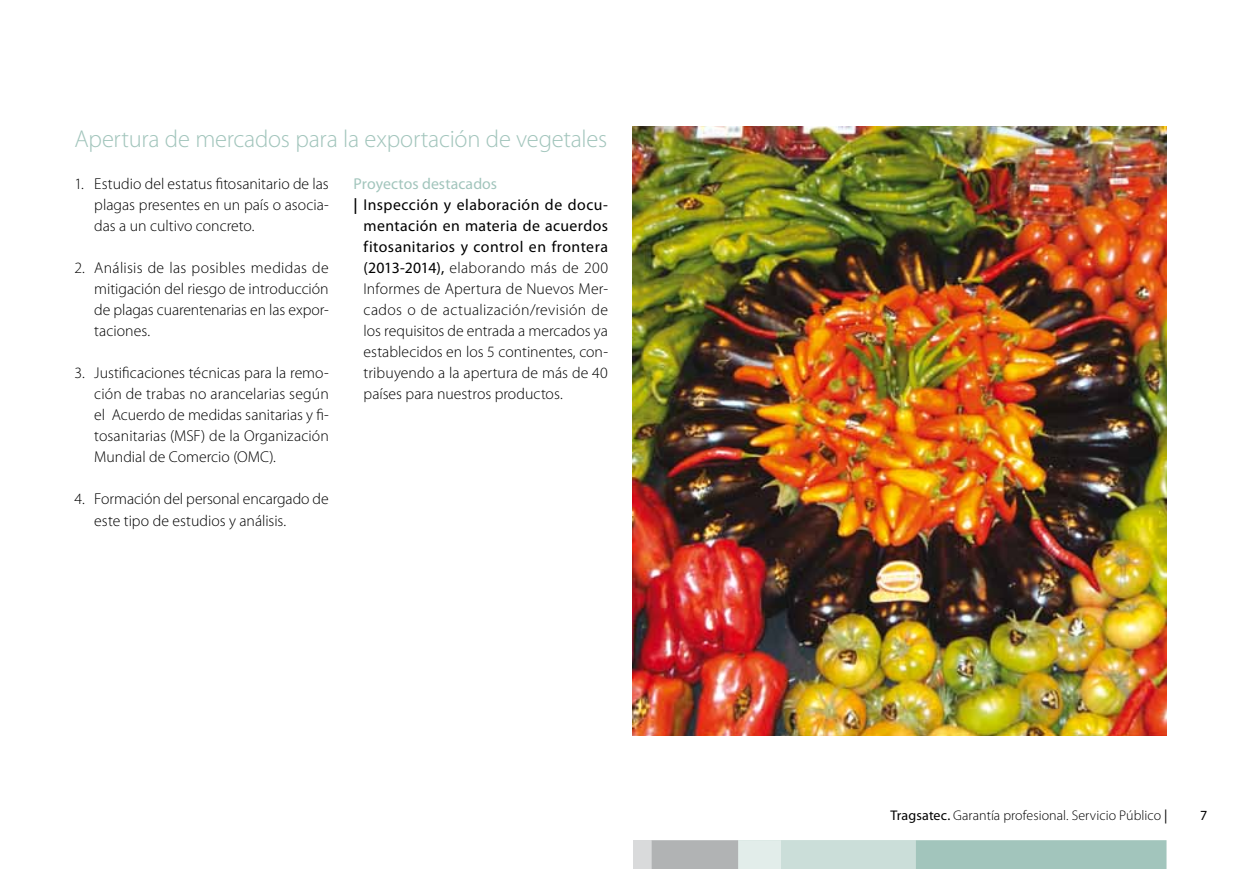
<style>
.page{position:relative;width:1241px;height:869px;background:#fff}
.page>*{position:absolute;margin:0;border:0;box-sizing:border-box;transform-origin:0 0}
.t1{font:300 24.5px "Myriad Pro";letter-spacing:-.01em;color:#a2c5bc}
.t2{font:300 15.75px/21px "Myriad Pro";color:#000;text-align:justify}
.t3{font:15.75px "Myriad Pro";letter-spacing:.03em;color:#000}
.t4{font:300 15.75px "Myriad Pro";letter-spacing:.025em;color:#000}
.t5{font:15.75px "Myriad Pro";letter-spacing:.005em;color:#a2c5bc}
.t6{font:300 14px "Myriad Pro";letter-spacing:.005em;color:#000}
.t7{font:14px "Myriad Pro";color:#000}
.s1{font-weight:600}
.s2{font-weight:400}
</style>
<div class="page">
<div style="left:632px;top:839px;width:19px;height:29px;background:#d9dadb"></div>
<svg style="left:651px;top:840px;width:515px;height:28px;background:#b5ccc6"></svg>
<img style="left:632px;top:126px;width:534px;height:609px">
<h1 class="t1" style="left:74px;top:125px;width:534px">Apertura de mercados para la exportación de vegetales</h1>
<p class="t2" style="left:94px;top:174px;width:236px;text-indent:-20px">1. Estudio del estatus fitosanitario de las plagas presentes en un país o asocia&shy;das a un cultivo concreto.</p>
<p class="t2" style="left:94px;top:258px;width:236px;text-indent:-20px">2. Análisis de las posibles medidas de mitigación del riesgo de introducción de plagas cuarentenarias en las expor&shy;taciones.</p>
<p class="t2" style="left:94px;top:362px;width:236px;text-indent:-20px">3. Justificaciones técnicas para la remo&shy;ción de trabas no arancelarias según el Acuerdo de medidas sanitarias y fi&shy;tosanitarias (MSF) de la Organización Mundial de Comercio (OMC).</p>
<p class="t2" style="left:94px;top:488px;width:236px;text-indent:-20px">4. Formación del personal encargado de este tipo de estudios y análisis.</p>
<p class="t5" style="left:353px;top:175px;width:145px">Proyectos destacados</p>
<p class="t3" style="left:353px;top:196px;width:256px"><span class="s1">|</span> Inspección y elaboración de docu-</p>
<p class="t3" style="left:363px;top:217px;width:246px">mentación en materia de acuerdos</p>
<p class="t3" style="left:363px;top:238px;width:246px">fitosanitarios y control en frontera</p>
<p class="t4" style="left:363px;top:259px;width:246px"><span class="s2">(2013-2014),</span> elaborando más de 200</p>
<p class="t2" style="left:363px;top:278px;width:246px">Informes de Apertura de Nuevos Mer-</p>
<p class="t4" style="left:363px;top:301px;width:246px">cados o de actualización/revisión de</p>
<p class="t2" style="left:363px;top:320px;width:246px">los requisitos de entrada a mercados ya</p>
<p class="t2" style="left:363px;top:341px;width:246px">establecidos en los 5 continentes, con-</p>
<p class="t2" style="left:363px;top:362px;width:246px">tribuyendo a la apertura de más de 40</p>
<p class="t2" style="left:363px;top:383px;width:201px">países para nuestros productos.</p>
<p class="t6" style="left:890px;top:807px;width:278px"><span class="s2">Tragsatec.</span> Garantía profesional. Servicio Público <span class="s2">|</span></p>
<p class="t7" style="left:1199px;top:807px;width:9px">7</p>
</div>
